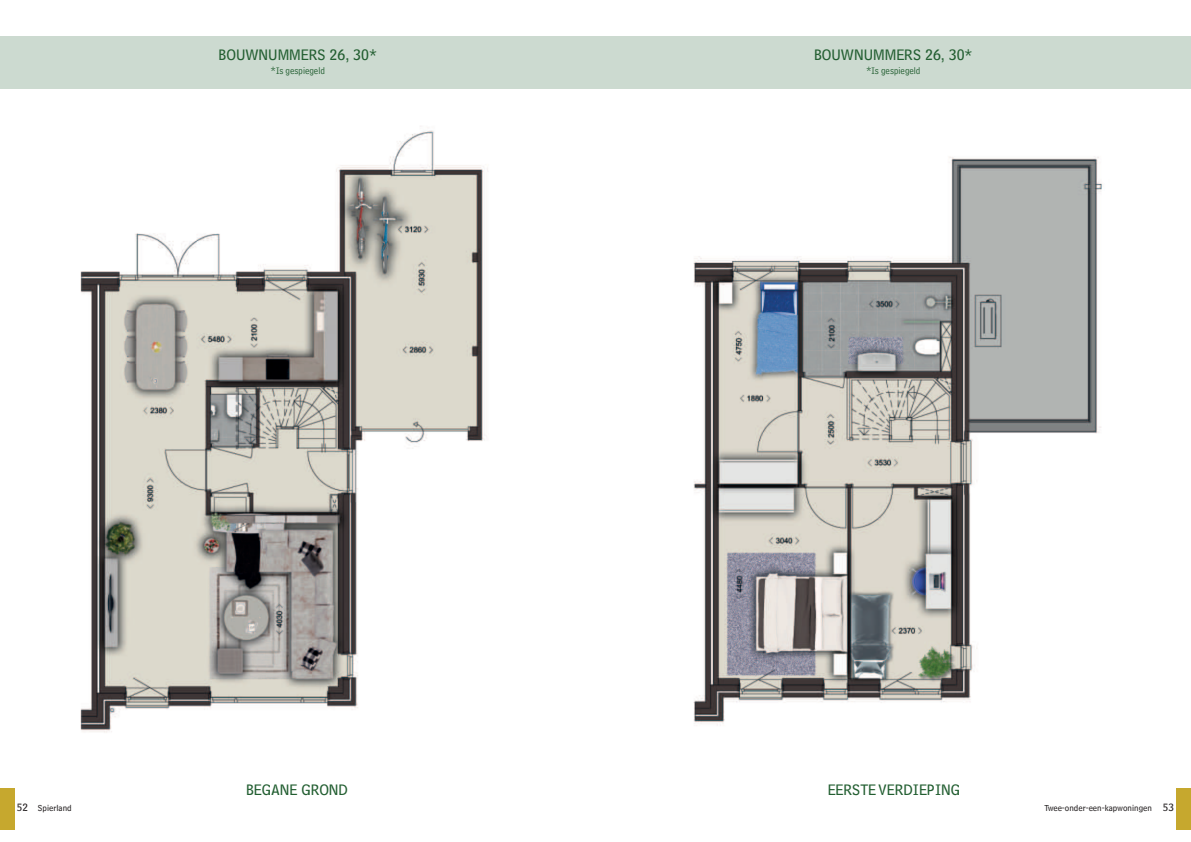
<style>
.page{position:relative;width:1191px;height:842px;background:#fff}
.page>*{position:absolute;margin:0;border:0;box-sizing:border-box;transform-origin:0 0}
.t1{font:15.8px "Bell Centennial Std Sub Capt";color:#225e31}
.t2{font:10px "Bell Centennial Std Address";color:#225e31}
.t3{font:9px "Bell Centennial Std Sub Capt";color:#231f20}
.s1{font-size:11px}
</style>
<div class="page">
<div style="left:0;top:36px;width:1191px;height:52px;background:#ccdad0"></div>
<div style="left:0;top:788px;width:14px;height:42px;background:#c6a82e"></div>
<div style="left:1176px;top:788px;width:15px;height:42px;background:#c6a82e"></div>
<img style="left:80px;top:126px;width:408px;height:607px">
<img style="left:693px;top:156px;width:410px;height:569px">
<p class="t1" style="left:218px;top:45px;width:160px">BOUWNUMMERS 26, 30*</p>
<p class="t1" style="left:814px;top:45px;width:160px">BOUWNUMMERS 26, 30*</p>
<p class="t2" style="left:270px;top:65px;width:56px"><span class="s1">*</span>Is gespiegeld</p>
<p class="t2" style="left:866px;top:65px;width:56px"><span class="s1">*</span>Is gespiegeld</p>
<p class="t1" style="left:246px;top:780px;width:103px">BEGANE GROND</p>
<p class="t1" style="left:827px;top:780px;width:134px">EERSTE VERDIEPING</p>
<p class="t3" style="left:17px;top:802px;width:56px"><span class="s1">52</span> Spierland</p>
<p class="t3" style="left:1044px;top:802px;width:131px">Twee-onder-een-kapwoningen <span class="s1">53</span></p>
</div>
